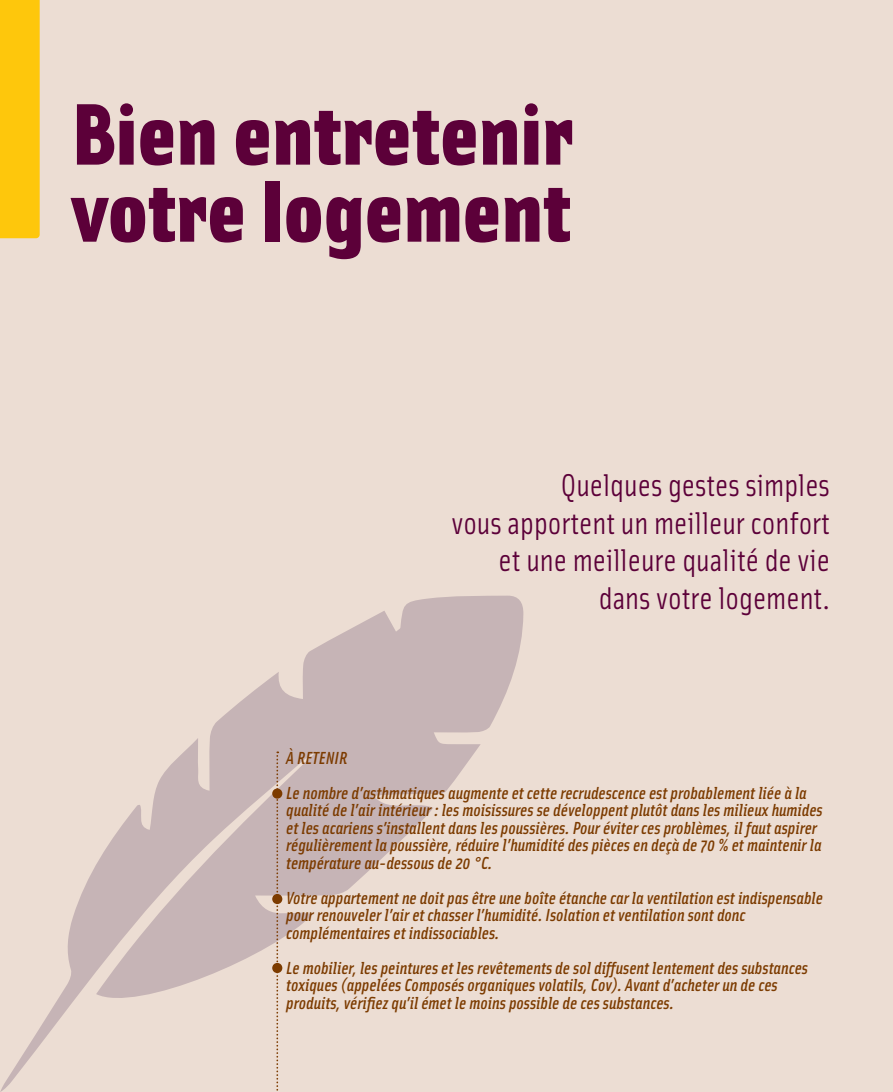
<style>
.page{position:relative;width:893px;height:1092px;background:#fff}
.page>*{position:absolute;margin:0;border:0;box-sizing:border-box;transform-origin:0 0}
.t1{font:900 87.5px/77px "Solex";color:#5c0039}
.t2{font:31.5px/37.8px "Solex";color:#5c0039;text-align:right}
.t3{font:italic 500 17.5px/17.5px "Solex";color:#7c3b00}
</style>
<div class="page">
<div style="left:0;top:0;width:893px;height:1091px;background:#ecddd3"></div>
<div style="left:0;top:0;width:40px;height:238px;background:#fec70c"></div>
<svg style="left:0;top:595px;width:524px;height:496px;background:#dfcfc9"></svg>
<svg style="left:272px;top:751px;width:10px;height:341px;background:#cdb6ab"></svg>
<p class="t1" style="left:72px;top:90px;width:503px">Bien entretenir votre logement</p>
<p class="t2" style="left:561px;top:464px;width:271px">Quelques gestes simples</p>
<p class="t2" style="left:451px;top:502px;width:380px">vous apportent un meilleur confort et une meilleure qualité de vie dans votre logement.</p>
<p class="t3" style="left:286px;top:748px;width:63px">À RETENIR</p>
<p class="t3" style="left:286px;top:783px;width:538px">Le nombre d’asthmatiques augmente et cette recrudescence est probablement liée à la qualité de l’air intérieur : les moisissures se développent plutôt dans les milieux humides et les acariens s’installent dans les poussières. Pour éviter ces problèmes, il faut aspirer régulièrement la poussière, réduire l’humidité des pièces en deçà de 70 % et maintenir la température au-dessous de 20 °C.</p>
<p class="t3" style="left:286px;top:888px;width:538px">Votre appartement ne doit pas être une boîte étanche car la ventilation est indispensable pour renouveler l’air et chasser l’humidité. Isolation et ventilation sont donc complémentaires et indissociables.</p>
<p class="t3" style="left:286px;top:958px;width:523px">Le mobilier, les peintures et les revêtements de sol diffusent lentement des substances toxiques (appelées Composés organiques volatils, Cov). Avant d’acheter un de ces produits, vérifiez qu’il émet le moins possible de ces substances.</p>
</div>
